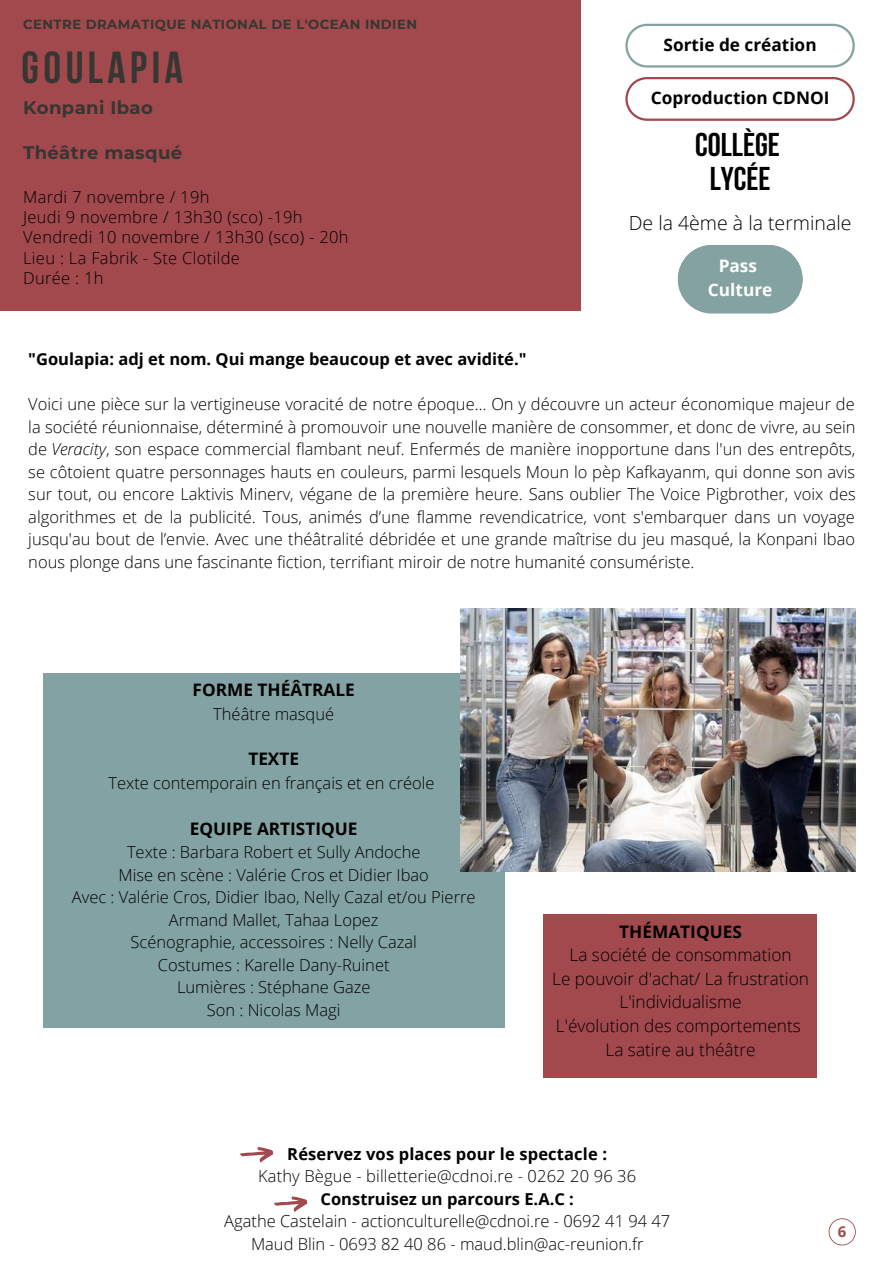
<style>
.page{position:relative;width:893px;height:1264px;background:#fff}
.page>*{position:absolute;margin:0;border:0;box-sizing:border-box;transform-origin:0 0}
.t1{font:700 44.7px "Bebas Neue";letter-spacing:.1em;color:#363633}
.t2{font:700 32.85px/33.8px "Bebas Neue";color:#000;text-align:center}
.t3{font:300 19.5px "Open Sans";color:#000}
.t4{font:700 18.15px "Montserrat";letter-spacing:.02em;color:#363633}
.t5{font:300 17.25px/23.5px "Open Sans";color:#000;text-align:center}
.t6{font:700 17.25px "Open Sans";color:#000}
.t7{font:700 17.25px/23.5px "Open Sans";color:#fff;text-align:center}
.t8{font:300 16.5px/22.5px "Open Sans";color:#000;text-align:center}
.t9{font:300 16.5px/20.2px "Open Sans";letter-spacing:.02em;color:#000}
.t10{font:700 16.5px "Open Sans";color:#000}
.t11{font:700 15px "Open Sans";color:#a2494d}
.t12{font:700 13.2px "Montserrat";letter-spacing:.035em;color:#363633}
.s1{font-style:italic}
</style>
<div class="page">
<div style="left:0;top:0;width:580px;height:311px;background:#a1494d"></div>
<div style="left:543px;top:914px;width:273px;height:163px;background:#a2494d"></div>
<div style="left:43px;top:673px;width:461px;height:354px;background:#83a2a3"></div>
<svg style="left:625px;top:24px;width:229px;height:44px"></svg>
<svg style="left:677px;top:245px;width:125px;height:68px;background:#92aca9"></svg>
<svg style="left:625px;top:77px;width:229px;height:44px"></svg>
<svg style="left:828px;top:1218px;width:27px;height:27px"></svg>
<img style="left:460px;top:608px;width:395px;height:264px">
<svg style="left:240px;top:1147px;width:33px;height:15px"></svg>
<svg style="left:274px;top:1196px;width:33px;height:16px"></svg>
<p class="t12" style="left:23px;top:16px;width:395px">CENTRE DRAMATIQUE NATIONAL DE L'OCEAN INDIEN</p>
<h1 class="t1" style="left:22px;top:49px;width:163px">GOULAPIA</h1>
<p class="t4" style="left:23px;top:96px;width:131px">Konpani Ibao</p>
<p class="t4" style="left:23px;top:141px;width:161px">Théâtre masqué</p>
<p class="t9" style="left:23px;top:186px;width:327px">Mardi 7 novembre / 19h<br>Jeudi 9 novembre / 13h30 (sco) -19h<br>Vendredi 10 novembre / 13h30 (sco) - 20h<br>Lieu : La Fabrik - Ste Clotilde<br>Durée : 1h</p>
<p class="t6" style="left:663px;top:32px;width:154px">Sortie de création</p>
<p class="t6" style="left:650px;top:85px;width:180px">Coproduction CDNOI</p>
<h2 class="t2" style="left:695px;top:131px;width:86px">COLLÈGE<br>LYCÉE</h2>
<p class="t3" style="left:628px;top:209px;width:224px">De la 4ème à la terminale</p>
<p class="t7" style="left:708px;top:253px;width:66px">Pass<br>Culture</p>
<p class="t10" style="left:28px;top:347px;width:499px">"Goulapia: adj et nom. Qui mange beaucoup et avec avidité."</p>
<p class="t8" style="left:28px;top:392px;width:828px;text-align:justify">Voici une pièce sur la vertigineuse voracité de notre époque… On y découvre un acteur économique majeur de la société réunionnaise, déterminé à promouvoir une nouvelle manière de consommer, et donc de vivre, au sein de <span class="s1">Veracity</span>, son espace commercial flambant neuf. Enfermés de manière inopportune dans l'un des entrepôts, se côtoient quatre personnages hauts en couleurs, parmi lesquels Moun lo pèp Kafkayanm, qui donne son avis sur tout, ou encore Laktivis Minerv, végane de la première heure. Sans oublier The Voice Pigbrother, voix des algorithmes et de la publicité. Tous, animés d’une flamme revendicatrice, vont s'embarquer dans un voyage jusqu'au bout de l’envie. Avec une théâtralité débridée et une grande maîtrise du jeu masqué, la Konpani Ibao nous plonge dans une fascinante fiction, terrifiant miroir de notre humanité consumériste.</p>
<p class="t6" style="left:192px;top:678px;width:164px">FORME THÉÂTRALE</p>
<p class="t8" style="left:213px;top:702px;width:122px">Théâtre masqué</p>
<p class="t6" style="left:248px;top:746px;width:52px">TEXTE</p>
<p class="t8" style="left:108px;top:771px;width:327px">Texte contemporain en français et en créole</p>
<p class="t6" style="left:190px;top:816px;width:169px">EQUIPE ARTISTIQUE</p>
<p class="t8" style="left:72px;top:840px;width:405px">Texte : Barbara Robert et Sully Andoche<br>Mise en scène : Valérie Cros et Didier Ibao<br>Avec : Valérie Cros, Didier Ibao, Nelly Cazal et/ou Pierre Armand Mallet, Tahaa Lopez<br>Scénographie, accessoires : Nelly Cazal<br>Costumes : Karelle Dany-Ruinet<br>Lumières : Stéphane Gaze<br>Son : Nicolas Magi</p>
<p class="t6" style="left:619px;top:919px;width:124px">THÉMATIQUES</p>
<p class="t5" style="left:552px;top:942px;width:258px">La société de consommation<br>Le pouvoir d'achat/ La frustration<br>L'individualisme<br>L'évolution des comportements<br>La satire au théâtre</p>
<p class="t10" style="left:287px;top:1142px;width:321px">Réservez vos places pour le spectacle :</p>
<p class="t8" style="left:258px;top:1164px;width:379px">Kathy Bègue - billetterie@cdnoi.re - 0262 20 96 36</p>
<p class="t10" style="left:320px;top:1187px;width:255px">Construisez un parcours E.A.C :</p>
<p class="t8" style="left:224px;top:1209px;width:447px">Agathe Castelain - actionculturelle@cdnoi.re - 0692 41 94 47<br>Maud Blin - 0693 82 40 86 - maud.blin@ac-reunion.fr</p>
<p class="t11" style="left:837px;top:1220px;width:10px">6</p>
</div>
